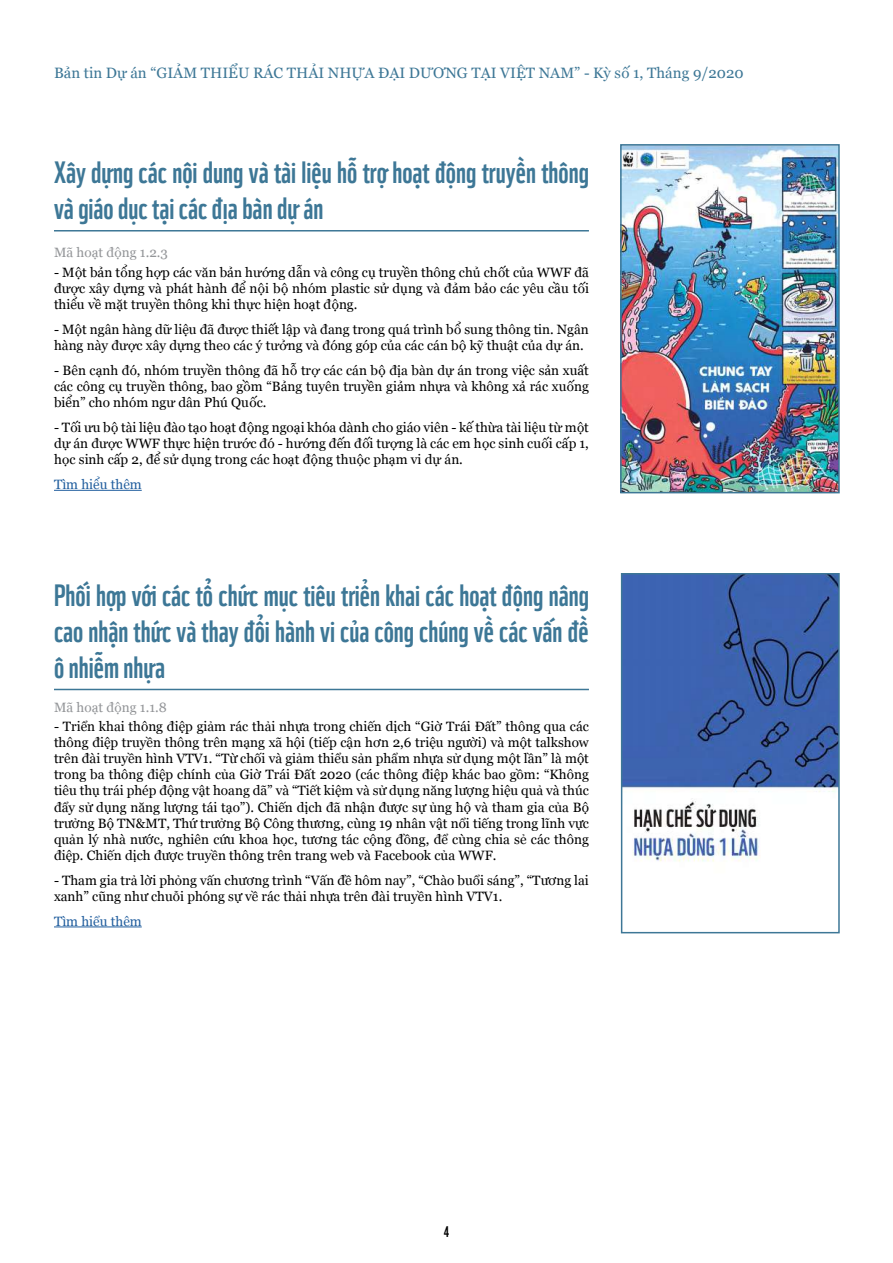
<style>
.page{position:relative;width:893px;height:1263px;background:#fff}
.page>*{position:absolute;margin:0;border:0;box-sizing:border-box;transform-origin:0 0}
.t1{font:30px/36px "WWF Vietnam";color:#3d7796;text-align:justify}
.t2{font:15px "Georgia";color:#3d7796}
.t3{font:15px "WWF Vietnam";color:#000}
.t4{font:13.5px/16.2px "Georgia Ref";color:#000;text-align:justify}
.t5{font:13.5px/16.2px "Georgia";color:#000;text-align:justify}
.t6{font:13.5px "Georgia";color:#939598}
.t7{font:13.5px "Georgia Ref";color:#215e9e}
.t8{font:13.5px "Georgia";color:#215e9e}
</style>
<div class="page">
<img style="left:624px;top:576px;width:213px;height:286px">
<div style="left:621px;top:573px;width:219px;height:360px;border:2px solid #3d7796"></div>
<hr style="left:54px;top:926px;width:88px;height:1px;background:#215e9e">
<hr style="left:54px;top:689px;width:535px;height:1px;background:#3d7796">
<hr style="left:54px;top:230px;width:535px;height:1px;background:#3d7796">
<img style="left:623px;top:147px;width:214px;height:343px">
<div style="left:620px;top:144px;width:220px;height:349px;border:2px solid #3d7796"></div>
<hr style="left:54px;top:490px;width:88px;height:1px;background:#215e9e">
<p class="t2" style="left:54px;top:62px;width:691px">Bản tin Dự án “GIẢM THIỂU RÁC THẢI NHỰA ĐẠI DƯƠNG TẠI VIỆT NAM” - Kỳ số 1, Tháng 9/2020</p>
<h1 class="t1" style="left:54px;top:151px;width:537px">Xây dựng các nội dung và tài liệu hỗ trợ hoạt động truyền thông và giáo dục tại các địa bàn dự án</h1>
<p class="t5" style="left:54px;top:264px;width:536px">- Một bản tổng hợp các văn bản hướng dẫn và công cụ truyền thông chủ chốt của WWF đã được xây dựng và phát hành để nội bộ nhóm plastic sử dụng và đảm bảo các yêu cầu tối thiểu về mặt truyền thông khi thực hiện hoạt động.</p>
<p class="t5" style="left:54px;top:321px;width:536px">- Một ngân hàng dữ liệu đã được thiết lập và đang trong quá trình bổ sung thông tin. Ngân hàng này được xây dựng theo các ý tưởng và đóng góp của các cán bộ kỹ thuật của dự án.</p>
<p class="t5" style="left:54px;top:362px;width:536px">- Bên cạnh đó, nhóm truyền thông đã hỗ trợ các cán bộ địa bàn dự án trong việc sản xuất các công cụ truyền thông, bao gồm “Bảng tuyên truyền giảm nhựa và không xả rác xuống biển” cho nhóm ngư dân Phú Quốc.</p>
<p class="t5" style="left:54px;top:419px;width:536px">- Tối ưu bộ tài liệu đào tạo hoạt động ngoại khóa dành cho giáo viên - kế thừa tài liệu từ một dự án được WWF thực hiện trước đó - hướng đến đối tượng là các em học sinh cuối cấp 1, học sinh cấp 2, để sử dụng trong các hoạt động thuộc phạm vi dự án.</p>
<p class="t8" style="left:54px;top:475px;width:89px">Tìm hiểu thêm</p>
<p class="t6" style="left:54px;top:243px;width:115px">Mã hoạt động 1.2.3</p>
<h1 class="t1" style="left:54px;top:574px;width:536px">Phối hợp với các tổ chức mục tiêu triển khai các hoạt động nâng cao nhận thức và thay đổi hành vi của công chúng về các vấn đề ô nhiễm nhựa</h1>
<p class="t4" style="left:54px;top:718px;width:536px">- Triển khai thông điệp giảm rác thải nhựa trong chiến dịch “Giờ Trái Đất” thông qua các thông điệp truyền thông trên mạng xã hội (tiếp cận hơn 2,6 triệu người) và một talkshow trên đài truyền hình VTV1. “Từ chối và giảm thiểu sản phẩm nhựa sử dụng một lần” là một trong ba thông điệp chính của Giờ Trái Đất 2020 (các thông điệp khác bao gồm: “Không tiêu thụ trái phép động vật hoang dã” và “Tiết kiệm và sử dụng năng lượng hiệu quả và thúc đẩy sử dụng năng lượng tái tạo”). Chiến dịch đã nhận được sự ủng hộ và tham gia của Bộ trưởng Bộ TN&amp;MT, Thứ trưởng Bộ Công thương, cùng 19 nhân vật nổi tiếng trong lĩnh vực quản lý nhà nước, nghiên cứu khoa học, tương tác cộng đồng, để cùng chia sẻ các thông điệp. Chiến dịch được truyền thông trên trang web và Facebook của WWF.</p>
<p class="t4" style="left:54px;top:872px;width:536px">- Tham gia trả lời phỏng vấn chương trình “Vấn đề hôm nay”, “Chào buổi sáng”, “Tương lai xanh” cũng như chuỗi phóng sự về rác thải nhựa trên đài truyền hình VTV1.</p>
<p class="t7" style="left:54px;top:912px;width:89px">Tìm hiểu thêm</p>
<p class="t6" style="left:54px;top:698px;width:114px">Mã hoạt động 1.1.8</p>
<p class="t3" style="left:444px;top:1219px;width:7px">4</p>
</div>
